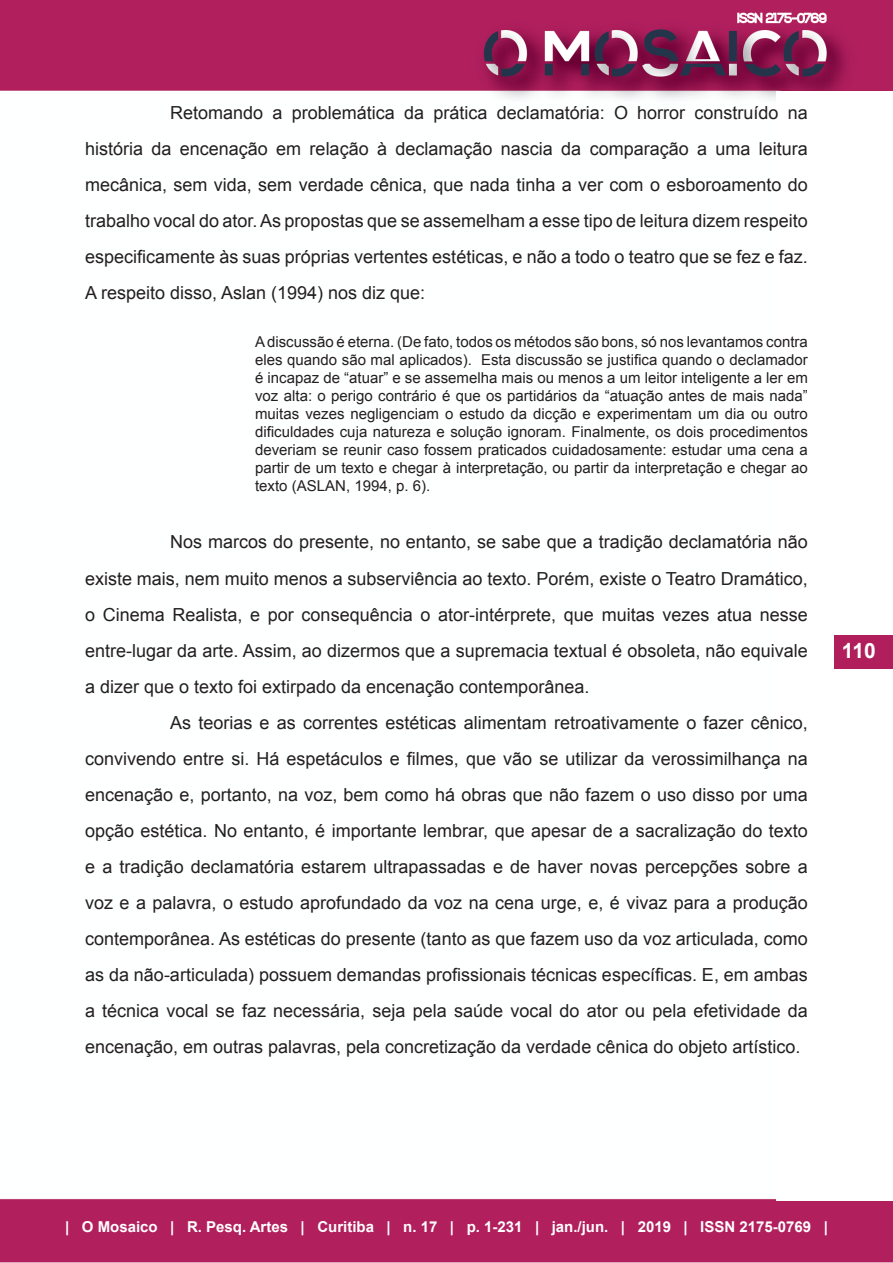
<style>
.page{position:relative;width:893px;height:1263px;background:#fff}
.page>*{position:absolute;margin:0;border:0;box-sizing:border-box;transform-origin:0 0}
.t1{font:700 21px "Arial";color:#fff}
.Corpo{font:18px/36px "Arial";color:#231f20;text-align:justify}
.citação{font:15px/18px "Arial";color:#231f20;text-align:justify}
.t2{font:700 15px "Arial";color:#fff}
</style>
<div class="page">
<img style="left:0;top:0;width:893px;height:1263px">
<div style="left:777px;top:92px;width:116px;height:1109px;background:#fff"></div>
<div style="left:834px;top:635px;width:59px;height:33px;background:#b01f5c"></div>
<p class="Corpo" style="left:85px;top:95px;width:724px;text-indent:85px">Retomando a problemática da prática declamatória: O horror construído na história da encenação em relação à declamação nascia da comparação a uma leitura mecânica, sem vida, sem verdade cênica, que nada tinha a ver com o esboroamento do trabalho vocal do ator. As propostas que se assemelham a esse tipo de leitura dizem respeito especificamente às suas próprias vertentes estéticas, e não a todo o teatro que se fez e faz.<br>A respeito disso, Aslan (1994) nos diz que:</p>
<p class="citação" style="left:255px;top:333px;width:554px">A discussão é eterna. (De fato, todos os métodos são bons, só nos levantamos contra eles quando são mal aplicados). Esta discussão se justifica quando o declamador é incapaz de “atuar” e se assemelha mais ou menos a um leitor inteligente a ler em voz alta: o perigo contrário é que os partidários da “atuação antes de mais nada” muitas vezes negligenciam o estudo da dicção e experimentam um dia ou outro dificuldades cuja natureza e solução ignoram. Finalmente, os dois procedimentos deveriam se reunir caso fossem praticados cuidadosamente: estudar uma cena a partir de um texto e chegar à interpretação, ou partir da interpretação e chegar ao texto (ASLAN, 1994, p. 6).</p>
<p class="Corpo" style="left:85px;top:524px;width:724px;text-indent:85px">Nos marcos do presente, no entanto, se sabe que a tradição declamatória não existe mais, nem muito menos a subserviência ao texto. Porém, existe o Teatro Dramático, o Cinema Realista, e por consequência o ator-intérprete, que muitas vezes atua nesse entre-lugar da arte. Assim, ao dizermos que a supremacia textual é obsoleta, não equivale a dizer que o texto foi extirpado da encenação contemporânea.</p>
<p class="Corpo" style="left:85px;top:704px;width:724px;text-indent:85px">As teorias e as correntes estéticas alimentam retroativamente o fazer cênico, convivendo entre si. Há espetáculos e filmes, que vão se utilizar da verossimilhança na encenação e, portanto, na voz, bem como há obras que não fazem o uso disso por uma opção estética. No entanto, é importante lembrar, que apesar de a sacralização do texto e a tradição declamatória estarem ultrapassadas e de haver novas percepções sobre a voz e a palavra, o estudo aprofundado da voz na cena urge, e, é vivaz para a produção contemporânea. As estéticas do presente (tanto as que fazem uso da voz articulada, como as da não-articulada) possuem demandas profissionais técnicas específicas. E, em ambas a técnica vocal se faz necessária, seja pela saúde vocal do ator ou pela efetividade da encenação, em outras palavras, pela concretização da verdade cênica do objeto artístico.</p>
<p class="t1" style="left:842px;top:636px;width:35px">110</p>
<p class="t2" style="left:65px;top:1217px;width:764px">| O Mosaico | R. Pesq. Artes | Curitiba | n. 17 | p. 1-231 | jan./jun. | 2019 | ISSN 2175-0769 |</p>
</div>
